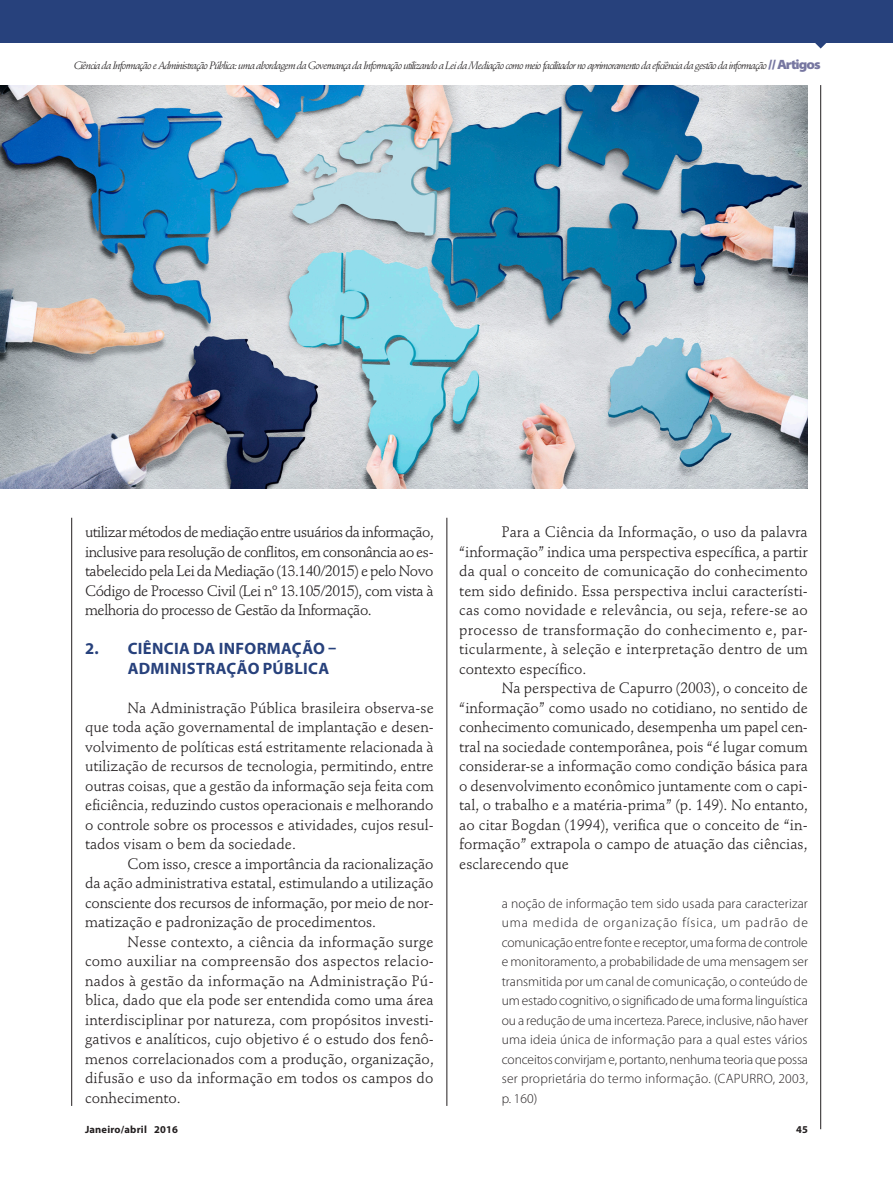
<style>
.page{position:relative;width:893px;height:1191px;background:#fff}
.page>*{position:absolute;margin:0;border:0;box-sizing:border-box;transform-origin:0 0}
.t1{font:700 16.5px/19.5px "Myriad Pro";letter-spacing:.025em;color:#27417c}
.Doutrina_Texto_Pará{font:15px/19.5px "Stempel Schneidler Std";color:#231f20;text-align:justify}
.Doutrina_nota{font:300 13.5px/19.5px "Myriad Pro";letter-spacing:.015em;color:#231f20;text-align:justify}
.t2{font:italic 10.5px "Stempel Schneidler Std";letter-spacing:-.07em;color:#231f20}
.t3{font:700 10.5px "Myriad Pro";letter-spacing:.02em;color:#231f20}
.s1{font-family:"Myriad Pro";font-weight:900;font-style:normal;font-stretch:semi-expanded;font-size:13.5px;color:#7777a1}
</style>
<div class="page">
<svg style="left:815px;top:43px;width:11px;height:6px"></svg>
<div style="left:0;top:0;width:893px;height:43px;background:#27417c"></div>
<hr style="left:71px;top:518px;width:1px;height:588px;background:#231f20">
<hr style="left:820px;top:85px;width:1px;height:1044px;background:#231f20">
<hr style="left:446px;top:518px;width:1px;height:588px;background:#231f20">
<img style="left:0;top:85px;width:808px;height:403px">
<p class="t2" style="left:74px;top:59px;width:748px">Ciência da Informação e Administração Pública: uma abordagem da Governança da Informação utilizando a Lei da Mediação como meio facilitador no aprimoramento da eficiência da gestão da informação<span class="s1">// Artigos</span></p>
<p class="Doutrina_Texto_Pará" style="left:85px;top:522px;width:350px">utilizar métodos de mediação entre usuários da informação, inclusive para resolução de conflitos, em consonância ao es&shy;tabelecido pela Lei da Mediação (13.140/2015) e pelo Novo Código de Processo Civil (Lei nº 13.105/2015), com vista à melhoria do processo de Gestão da Informação.</p>
<p class="t1" style="left:128px;top:639px;width:210px;text-indent:-43px">2. CIÊNCIA DA INFORMAÇÃO –<br>ADMINISTRAÇÃO PÚBLICA</p>
<p class="Doutrina_Texto_Pará" style="left:85px;top:698px;width:350px;text-indent:43px">Na Administração Pública brasileira observa-se que toda ação governamental de implantação e desen&shy;volvimento de políticas está estritamente relacionada à utilização de recursos de tecnologia, permitindo, entre outras coisas, que a gestão da informação seja feita com eficiência, reduzindo custos operacionais e melhorando o controle sobre os processos e atividades, cujos resul&shy;tados visam o bem da sociedade.</p>
<p class="Doutrina_Texto_Pará" style="left:85px;top:854px;width:350px;text-indent:43px">Com isso, cresce a importância da racionalização da ação administrativa estatal, estimulando a utilização consciente dos recursos de informação, por meio de nor&shy;matização e padronização de procedimentos.</p>
<p class="Doutrina_Texto_Pará" style="left:85px;top:932px;width:350px;text-indent:43px">Nesse contexto, a ciência da informação surge como auxiliar na compreensão dos aspectos relacio&shy;nados à gestão da informação na Administração Pú&shy;blica, dado que ela pode ser entendida como uma área interdisciplinar por natureza, com propósitos investi&shy;gativos e analíticos, cujo objetivo é o estudo dos fenô&shy;menos correlacionados com a produção, organização, difusão e uso da informação em todos os campos do conhecimento.</p>
<p class="Doutrina_Texto_Pará" style="left:459px;top:522px;width:350px;text-indent:43px">Para a Ciência da Informação, o uso da palavra “informação” indica uma perspectiva específica, a partir da qual o conceito de comunicação do conhecimento tem sido definido. Essa perspectiva inclui característi&shy;cas como novidade e relevância, ou seja, refere-se ao processo de transformação do conhecimento e, par&shy;ticularmente, à seleção e interpretação dentro de um contexto específico.</p>
<p class="Doutrina_Texto_Pará" style="left:459px;top:678px;width:350px;text-indent:43px">Na perspectiva de Capurro (2003), o conceito de “informação” como usado no cotidiano, no sentido de conhecimento comunicado, desempenha um papel cen&shy;tral na sociedade contemporânea, pois “é lugar comum considerar-se a informação como condição básica para o desenvolvimento econômico juntamente com o capi&shy;tal, o trabalho e a matéria-prima” (p. 149). No entanto, ao citar Bogdan (1994), verifica que o conceito de “in&shy;formação” extrapola o campo de atuação das ciências, esclarecendo que</p>
<p class="Doutrina_nota" style="left:502px;top:894px;width:308px">a noção de informação tem sido usada para caracterizar uma medida de organização física, um padrão de comunicação entre fonte e receptor, uma forma de controle e monitoramento, a probabilidade de uma mensagem ser transmitida por um canal de comunicação, o conteúdo de um estado cognitivo, o significado de uma forma linguística ou a redução de uma incerteza. Parece, inclusive, não haver uma ideia única de informação para a qual estes vários conceitos convirjam e, portanto, nenhuma teoria que possa ser proprietária do termo informação. (CAPURRO, 2003, p. 160)</p>
<p class="t3" style="left:85px;top:1123px;width:95px">Janeiro/abril 2016</p>
<p class="t3" style="left:796px;top:1123px;width:13px">45</p>
</div>
